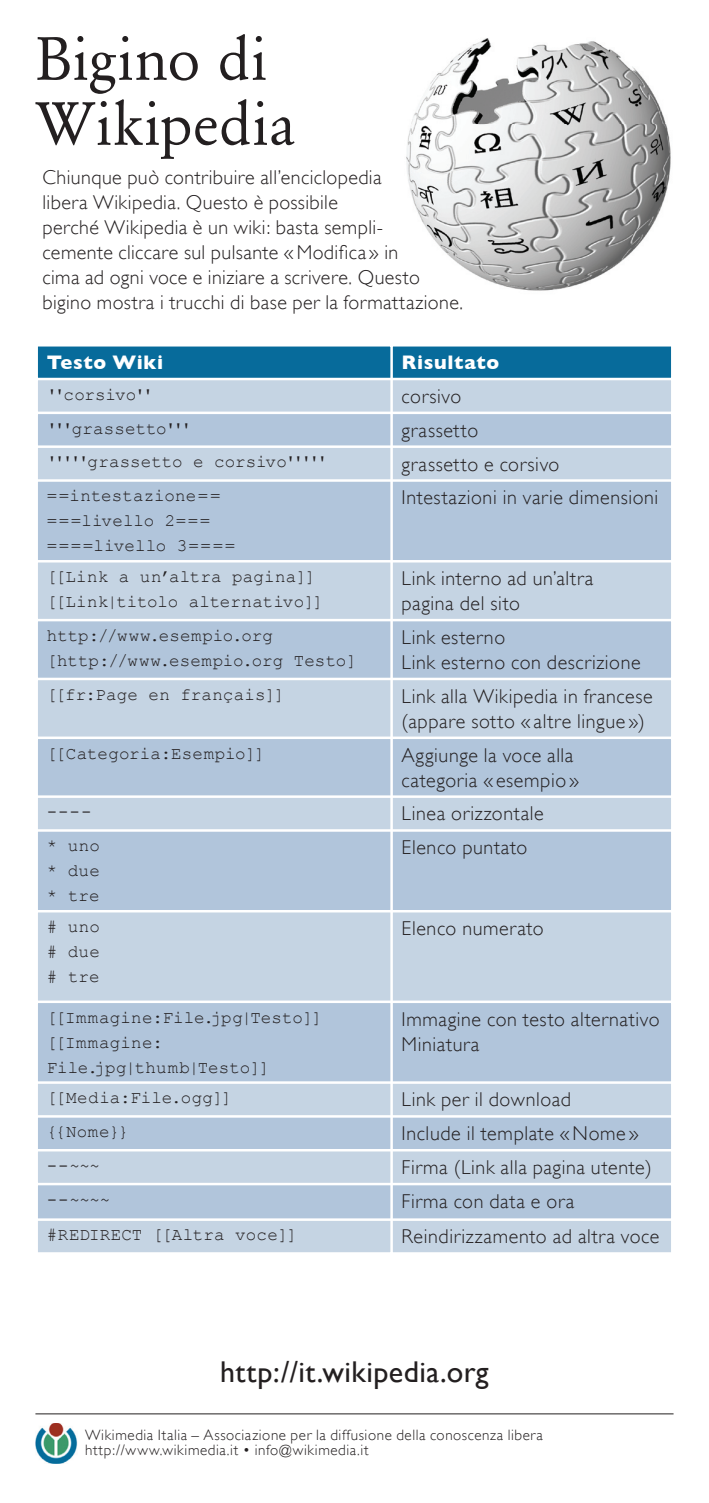
<style>
.page{position:relative;width:709px;height:1503px;background:#fff}
.page>*{position:absolute;margin:0;border:0;box-sizing:border-box;transform-origin:0 0}
.t1{font:60px/65px "Garamond BQ";letter-spacing:.005em;color:#231f20}
.t2{font:30px "Gill Sans";letter-spacing:.015em;color:#231f20}
.t3{font:300 20px/25px "Gill Sans";letter-spacing:.03em;color:#231f20}
.t4{font:700 20px "Gill Sans";letter-spacing:.03em;color:#fff}
.t5{font:17.5px/25px "Courier New";letter-spacing:.005em;color:#231f20}
.t6{font:300 15px/15px "Gill Sans";letter-spacing:.04em;color:#231f20}
</style>
<div class="page">
<div style="left:38px;top:380px;width:633px;height:872px;background:#c5d4e3"></div>
<svg style="left:38px;top:414px;width:633px;height:804px;background:#b9cbde"></svg>
<svg style="left:37px;top:346px;width:635px;height:32px;background:#10709e"></svg>
<hr style="left:390px;top:380px;width:3px;height:31px;background:#fff">
<hr style="left:35px;top:411px;width:358px;height:3px;background:#fff">
<hr style="left:393px;top:411px;width:280px;height:3px;background:#fff">
<hr style="left:390px;top:414px;width:3px;height:31px;background:#fff">
<hr style="left:35px;top:445px;width:358px;height:3px;background:#fff">
<hr style="left:393px;top:445px;width:280px;height:3px;background:#fff">
<hr style="left:390px;top:448px;width:3px;height:31px;background:#fff">
<hr style="left:35px;top:479px;width:358px;height:3px;background:#fff">
<hr style="left:393px;top:479px;width:280px;height:3px;background:#fff">
<hr style="left:390px;top:482px;width:3px;height:78px;background:#fff">
<hr style="left:35px;top:560px;width:358px;height:2px;background:#fff">
<hr style="left:393px;top:560px;width:280px;height:2px;background:#fff">
<hr style="left:390px;top:562px;width:3px;height:57px;background:#fff">
<hr style="left:35px;top:619px;width:358px;height:2px;background:#fff">
<hr style="left:393px;top:619px;width:280px;height:2px;background:#fff">
<hr style="left:390px;top:621px;width:3px;height:56px;background:#fff">
<hr style="left:35px;top:677px;width:358px;height:3px;background:#fff">
<hr style="left:393px;top:677px;width:280px;height:3px;background:#fff">
<hr style="left:390px;top:680px;width:3px;height:56px;background:#fff">
<hr style="left:35px;top:736px;width:358px;height:3px;background:#fff">
<hr style="left:393px;top:736px;width:280px;height:3px;background:#fff">
<hr style="left:390px;top:739px;width:3px;height:56px;background:#fff">
<hr style="left:35px;top:795px;width:358px;height:3px;background:#fff">
<hr style="left:393px;top:795px;width:280px;height:3px;background:#fff">
<hr style="left:390px;top:798px;width:3px;height:31px;background:#fff">
<hr style="left:35px;top:829px;width:358px;height:2px;background:#fff">
<hr style="left:393px;top:829px;width:280px;height:2px;background:#fff">
<hr style="left:390px;top:831px;width:3px;height:79px;background:#fff">
<hr style="left:35px;top:910px;width:358px;height:2px;background:#fff">
<hr style="left:393px;top:910px;width:280px;height:2px;background:#fff">
<hr style="left:390px;top:912px;width:3px;height:88px;background:#fff">
<hr style="left:35px;top:1000px;width:358px;height:3px;background:#fff">
<hr style="left:393px;top:1000px;width:280px;height:3px;background:#fff">
<hr style="left:390px;top:1003px;width:3px;height:78px;background:#fff">
<hr style="left:35px;top:1081px;width:358px;height:2px;background:#fff">
<hr style="left:393px;top:1081px;width:280px;height:2px;background:#fff">
<hr style="left:390px;top:1083px;width:3px;height:32px;background:#fff">
<hr style="left:35px;top:1115px;width:358px;height:2px;background:#fff">
<hr style="left:393px;top:1115px;width:280px;height:2px;background:#fff">
<hr style="left:390px;top:1117px;width:3px;height:32px;background:#fff">
<hr style="left:35px;top:1149px;width:358px;height:2px;background:#fff">
<hr style="left:393px;top:1149px;width:280px;height:2px;background:#fff">
<hr style="left:390px;top:1151px;width:3px;height:31px;background:#fff">
<hr style="left:35px;top:1182px;width:358px;height:3px;background:#fff">
<hr style="left:393px;top:1182px;width:280px;height:3px;background:#fff">
<hr style="left:390px;top:1185px;width:3px;height:33px;background:#fff">
<hr style="left:35px;top:1218px;width:358px;height:2px;background:#fff">
<hr style="left:393px;top:1218px;width:280px;height:2px;background:#fff">
<hr style="left:390px;top:1220px;width:3px;height:34px;background:#fff">
<img style="left:406px;top:38px;width:265px;height:253px">
<hr style="left:35px;top:1413px;width:638px;height:1px;background:#231f20">
<img style="left:35px;top:1423px;width:43px;height:40px">
<h1 class="t1" style="left:35px;top:27px;width:261px">Bigino di<br>Wikipedia</h1>
<p class="t3" style="left:43px;top:165px;width:422px">Chiunque può contribuire all’enciclopedia<br>libera Wikipedia. Questo è possibile<br>perché Wikipedia è un wiki: basta sempli-<br>cemente cliccare sul pulsante « Modifica » in<br>cima ad ogni voce e iniziare a scrivere. Questo bigino mostra i trucchi di base per la formattazione.</p>
<p class="t4" style="left:47px;top:350px;width:118px">Testo Wiki</p>
<p class="t4" style="left:401px;top:350px;width:99px">Risultato</p>
<p class="t5" style="left:47px;top:383px;width:108px">''corsivo''</p>
<p class="t3" style="left:401px;top:383px;width:61px">corsivo</p>
<p class="t5" style="left:47px;top:416px;width:146px">'''grassetto'''</p>
<p class="t3" style="left:401px;top:417px;width:78px">grassetto</p>
<p class="t5" style="left:47px;top:450px;width:282px">'''''grassetto e corsivo'''''</p>
<p class="t3" style="left:401px;top:451px;width:159px">grassetto e corsivo</p>
<p class="t5" style="left:47px;top:484px;width:190px">==intestazione== ===livello 2=== ====livello 3====</p>
<p class="t3" style="left:401px;top:485px;width:258px">Intestazioni in varie dimensioni</p>
<p class="t5" style="left:47px;top:565px;width:278px">[[Link a un’altra pagina]] [[Link|titolo alternativo]]</p>
<p class="t3" style="left:401px;top:566px;width:193px">Link interno ad un’altra pagina del sito</p>
<p class="t5" style="left:47px;top:624px;width:311px">http://www.esempio.org [http://www.esempio.org Testo]</p>
<p class="t3" style="left:401px;top:624px;width:241px">Link esterno<br>Link esterno con descrizione</p>
<p class="t5" style="left:47px;top:682px;width:239px">[[fr:Page en français]]</p>
<p class="t3" style="left:401px;top:683px;width:252px">Link alla Wikipedia in francese (appare sotto « altre lingue »)</p>
<p class="t5" style="left:47px;top:741px;width:220px">[[Categoria:Esempio]]</p>
<p class="t3" style="left:401px;top:742px;width:179px">Aggiunge la voce alla categoria « esempio »</p>
<p class="t5" style="left:47px;top:800px;width:46px">----</p>
<p class="t3" style="left:401px;top:801px;width:144px">Linea orizzontale</p>
<p class="t5" style="left:47px;top:834px;width:55px;text-align:justify">* uno * due * tre</p>
<p class="t3" style="left:401px;top:835px;width:127px">Elenco puntato</p>
<p class="t5" style="left:47px;top:915px;width:55px;text-align:justify"># uno # due # tre</p>
<p class="t3" style="left:401px;top:915px;width:144px">Elenco numerato</p>
<p class="t5" style="left:47px;top:1005px;width:277px">[[Immagine:File.jpg|Testo]] [[Immagine:<br>File.jpg|thumb|Testo]]</p>
<p class="t3" style="left:401px;top:1006px;width:259px">Immagine con testo alternativo<br>Miniatura</p>
<p class="t5" style="left:47px;top:1086px;width:187px">[[Media:File.ogg]]</p>
<p class="t3" style="left:401px;top:1087px;width:171px">Link per il download</p>
<p class="t5" style="left:47px;top:1120px;width:84px">{{Nome}}</p>
<p class="t3" style="left:401px;top:1120px;width:239px">Include il template « Nome »</p>
<p class="t5" style="left:47px;top:1154px;width:55px">--~~~</p>
<p class="t3" style="left:401px;top:1154px;width:252px">Firma (Link alla pagina utente)</p>
<p class="t5" style="left:47px;top:1187px;width:65px">--~~~~</p>
<p class="t3" style="left:401px;top:1188px;width:174px">Firma con data e ora</p>
<p class="t5" style="left:47px;top:1223px;width:252px">#REDIRECT [[Altra voce]]</p>
<p class="t3" style="left:401px;top:1224px;width:259px">Reindirizzamento ad altra voce</p>
<h2 class="t2" style="left:220px;top:1354px;width:270px">http://it.wikipedia.org</h2>
<p class="t6" style="left:85px;top:1427px;width:459px">Wikimedia Italia – Associazione per la diffusione della conoscenza libera http://www.wikimedia.it • info@wikimedia.it</p>
</div>
